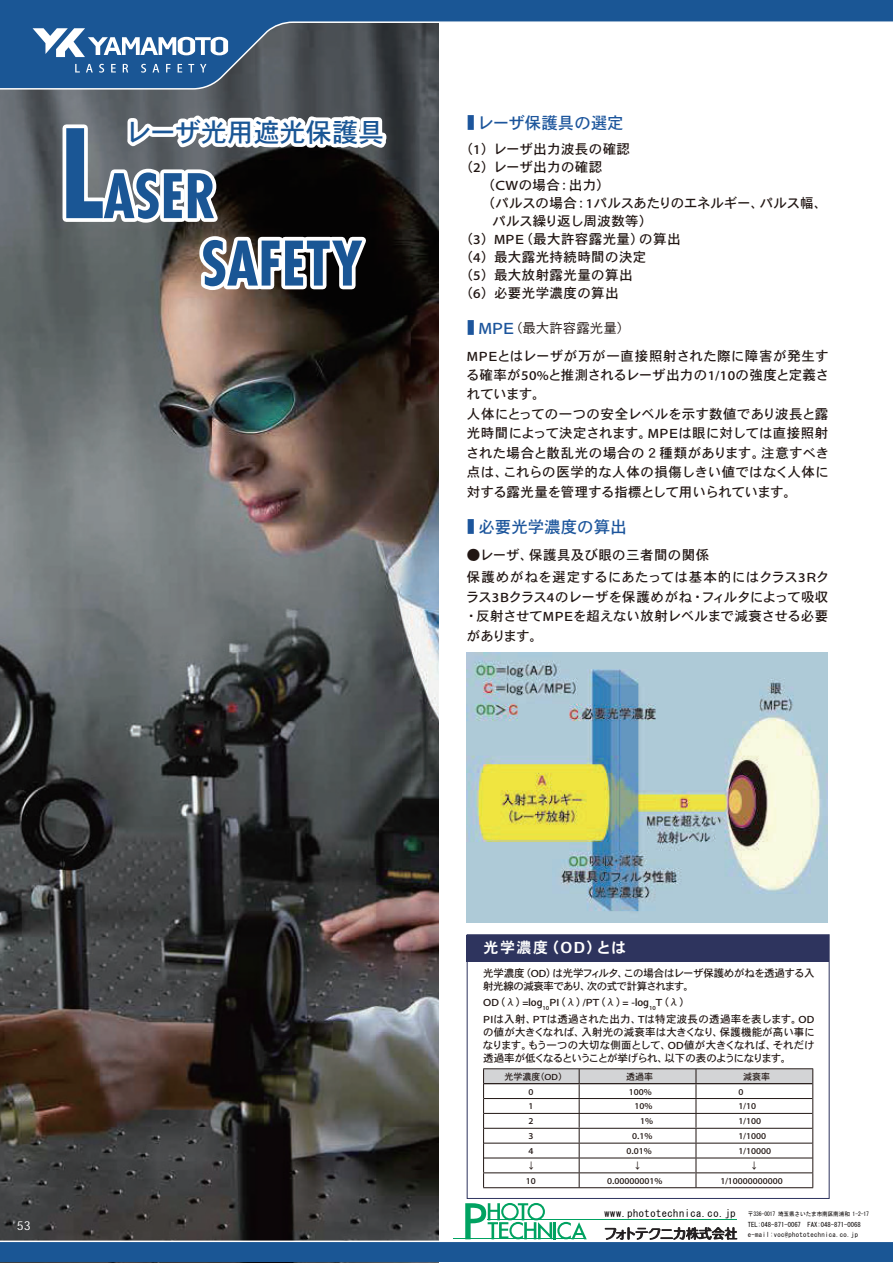
<style>
.page{position:relative;width:893px;height:1263px;background:#fff}
.page>*{position:absolute;margin:0;border:0;box-sizing:border-box;transform-origin:0 0}
.t1{font:700 67.5px/67.5px "Futura PT Cond";color:#1a5695}
.t2{font:26.25px "Heisei Kaku Go Std W5 90 msp RKSJ H";color:#1a5695}
.t3{font:16.5px "Heisei Kaku Go Std W5 90 msp RKSJ H";color:#1c559c}
.t4{font:15px "Heisei Kaku Go Std W7 90 msp RKSJ H";letter-spacing:.1em;color:#fff}
.t5{font:13.5px/19.5px "Heisei Kaku Go Std W5 90 msp RKSJ H";letter-spacing:.025em;color:#211613}
.t6{font:13.5px "Heisei Kaku Go Std W5 90 msp RKSJ H";letter-spacing:-.01em;color:#211613}
.t7{font:13.5px "Heisei Kaku Go Std W3 90 msp RKSJ H";color:#211613}
.t8{font:13.5px "Heisei Kaku Go Std W5 90 msp RKSJ H";letter-spacing:-.015em;color:#211613}
.t9{font:12px "Heisei Kaku Go Std W3 90 msp RKSJ H";color:#fff}
.t10{font:10.5px/13px "Heisei Kaku Go Std W5 90 msp RKSJ H";letter-spacing:-.02em;color:#211613;text-align:justify}
.t11{font:10.5px/16px "Heisei Kaku Go Std W5 90 msp RKSJ H";letter-spacing:.02em;color:#211613}
.t12{font:10.5px/13px "Heisei Kaku Go Std W5 90 msp RKSJ H";letter-spacing:-.04em;color:#211613}
.t13{font:9px "Heisei Kaku Go Std W5 90 msp RKSJ H";color:#211613}
.t14{font:6.6px/10.2px "MS Gothic";letter-spacing:.055em;color:#050100}
.t15{font:5.85px "MS Gothic";letter-spacing:-.01em;color:#050100;scale:.95 1}
.s1{font-size:134.85px}
.s2{font-size:19.8px}
.s3{font-family:"Heisei Kaku Go Std W5 90 msp RKSJ H";font-size:19.8px;color:#1c559c}
.s4{font-family:"Heisei Kaku Go Std W5 90 msp RKSJ H";font-size:16.5px;color:#1c559c}
.s5{font-size:10.35px}
</style>
<div class="page">
<img style="left:1px;top:90px;width:437px;height:1113px">
<div style="left:467px;top:934px;width:362px;height:265px;border:1px solid #2e345e"></div>
<hr style="left:483px;top:1068px;width:213px;height:1px;background:#211613">
<hr style="left:696px;top:1187px;width:117px;height:1px;background:#211613">
<hr style="left:696px;top:1068px;width:117px;height:1px;background:#211613">
<hr style="left:483px;top:1187px;width:213px;height:1px;background:#211613">
<svg style="left:483px;top:1069px;width:330px;height:118px"></svg>
<div style="left:467px;top:935px;width:362px;height:26px;background:#2e345e"></div>
<img style="left:466px;top:653px;width:362px;height:270px">
<svg style="left:59px;top:95px;width:336px;height:200px"></svg>
<svg style="left:1px;top:1px;width:892px;height:89px"></svg>
<svg style="left:33px;top:28px;width:195px;height:29px"></svg>
<svg style="left:75px;top:64px;width:5px;height:8px"></svg>
<svg style="left:86px;top:64px;width:7px;height:8px"></svg>
<svg style="left:99px;top:64px;width:5px;height:9px"></svg>
<svg style="left:111px;top:64px;width:5px;height:8px"></svg>
<svg style="left:123px;top:64px;width:5px;height:8px"></svg>
<svg style="left:141px;top:64px;width:5px;height:9px"></svg>
<svg style="left:152px;top:64px;width:7px;height:8px"></svg>
<svg style="left:166px;top:64px;width:5px;height:8px"></svg>
<svg style="left:178px;top:64px;width:4px;height:8px"></svg>
<svg style="left:188px;top:64px;width:6px;height:8px"></svg>
<svg style="left:200px;top:64px;width:6px;height:8px"></svg>
<svg style="left:1px;top:1203px;width:892px;height:59px"></svg>
<h2 class="t2" style="left:126px;top:122px;width:260px">レーザ光用遮光保護具</h2>
<h1 class="t1" style="left:201px;top:170px;width:163px;text-indent:-141px"><span class="s1">L</span>ASER<br>SAFETY</h1>
<p class="t3" style="left:467px;top:117px;width:158px"><span class="s2">■</span> レーザ保護具の選定</p>
<p class="t5" style="left:460px;top:141px;width:172px">（1） レーザ出力波長の確認</p>
<p class="t5" style="left:460px;top:159px;width:144px">（2） レーザ出力の確認</p>
<p class="t5" style="left:464px;top:177px;width:147px">　 （CWの場合：出力）</p>
<p class="t6" style="left:464px;top:198px;width:364px">　 （パルスの場合：1パルスあたりのエネルギー、パルス幅、</p>
<p class="t8" style="left:492px;top:216px;width:161px">パルス繰り返し周波数等）</p>
<p class="t5" style="left:460px;top:231px;width:222px">（3） MPE（最大許容露光量）の算出</p>
<p class="t5" style="left:460px;top:249px;width:188px">（4） 最大露光持続時間の決定</p>
<p class="t5" style="left:460px;top:267px;width:174px">（5） 最大放射露光量の算出</p>
<p class="t5" style="left:460px;top:285px;width:160px">（6） 必要光学濃度の算出</p>
<p class="t7" style="left:467px;top:323px;width:165px"><span class="s3">■</span> <span class="s4">MPE</span>（最大許容露光量）</p>
<p class="t5" style="left:466px;top:348px;width:365px">MPEとはレーザが万が一直接照射された際に障害が発生する確率が50%と推測されるレーザ出力の1/10の強度と定義されています。<br>人体にとっての一つの安全レベルを示す数値であり波長と露光時間によって決定されます。MPEは眼に対しては直接照射された場合と散乱光の場合の２種類があります。注意すべき点は、これらの医学的な人体の損傷しきい値ではなく人体に対する露光量を管理する指標として用いられています。</p>
<p class="t3" style="left:467px;top:521px;width:161px"><span class="s2">■</span> 必要光学濃度の算出</p>
<p class="t5" style="left:467px;top:545px;width:364px;line-height:22.5px">●レーザ、保護具及び眼の三者間の関係<br>保護めがねを選定するにあたっては基本的にはクラス3Rク</p>
<p class="t5" style="left:464px;top:589px;width:365px;text-align:justify">ラス3Bクラス4のレーザを保護めがね・フィルタによって吸収・反射させてMPEを超えない放射レベルまで減衰させる必要があります。</p>
<p class="t9" style="left:17px;top:1221px;width:15px">53</p>
<p class="t4" style="left:484px;top:942px;width:144px">光学濃度（OD）とは</p>
<p class="t12" style="left:483px;top:968px;width:333px">光学濃度（OD）は光学フィルタ、この場合はレーザ保護めがねを透過する入射光線の減衰率であり、次の式で計算されます。</p>
<p class="t11" style="left:483px;top:996px;width:333px">OD（λ）=log<sub>10</sub>PI（λ）/PT（λ）= -log<sub>10</sub>T（λ）<br>PIは入射、PTは透過された出力、Tは特定波長の透過率を表します。OD</p>
<p class="t10" style="left:483px;top:1027px;width:333px">の値が大きくなれば、入射光の減衰率は大きくなり、保護機能が高い事になります。もう一つの大切な側面として、OD値が大きくなれば、それだけ透過率が低くなるということが挙げられ、以下の表のようになります。</p>
<p class="t13" style="left:504px;top:1073px;width:64px">光学濃度（OD）</p>
<p class="t13" style="left:626px;top:1073px;width:28px">透過率</p>
<p class="t13" style="left:743px;top:1073px;width:28px">減衰率</p>
<p class="t13" style="left:528px;top:1088px;width:6px">0</p>
<p class="t13" style="left:629px;top:1088px;width:24px">100%</p>
<p class="t13" style="left:738px;top:1088px;width:6px">0</p>
<p class="t13" style="left:528px;top:1103px;width:6px">1</p>
<p class="t13" style="left:634px;top:1103px;width:19px">10%</p>
<p class="t13" style="left:738px;top:1103px;width:19px">1/10</p>
<p class="t13" style="left:528px;top:1117px;width:6px">2</p>
<p class="t13" style="left:640px;top:1117px;width:14px">1%</p>
<p class="t13" style="left:738px;top:1117px;width:24px">1/100</p>
<p class="t13" style="left:528px;top:1132px;width:6px">3</p>
<p class="t13" style="left:632px;top:1132px;width:22px">0.1%</p>
<p class="t13" style="left:738px;top:1132px;width:29px">1/1000</p>
<p class="t13" style="left:528px;top:1147px;width:6px">4</p>
<p class="t13" style="left:626px;top:1147px;width:27px">0.01%</p>
<p class="t13" style="left:738px;top:1147px;width:34px">1/10000</p>
<p class="t13" style="left:527px;top:1162px;width:10px">↓</p>
<p class="t13" style="left:633px;top:1162px;width:10px">↓</p>
<p class="t13" style="left:750px;top:1162px;width:10px">↓</p>
<p class="t13" style="left:526px;top:1177px;width:11px">10</p>
<p class="t13" style="left:607px;top:1177px;width:57px">0.00000001%</p>
<p class="t13" style="left:720px;top:1177px;width:64px">1/10000000000</p>
<p class="t15" style="left:604px;top:1211px;width:286px"><span class="s5">www.phototechnica.co.jp</span> 〒336-0017 埼玉県さいたま市南区南浦和 1-2-17　</p>
<p class="t14" style="left:748px;top:1220px;width:114px">TEL:048-871-0067 FAX:048-871-0068 e-mail:voc@phototechnica.co.jp</p>
</div>
